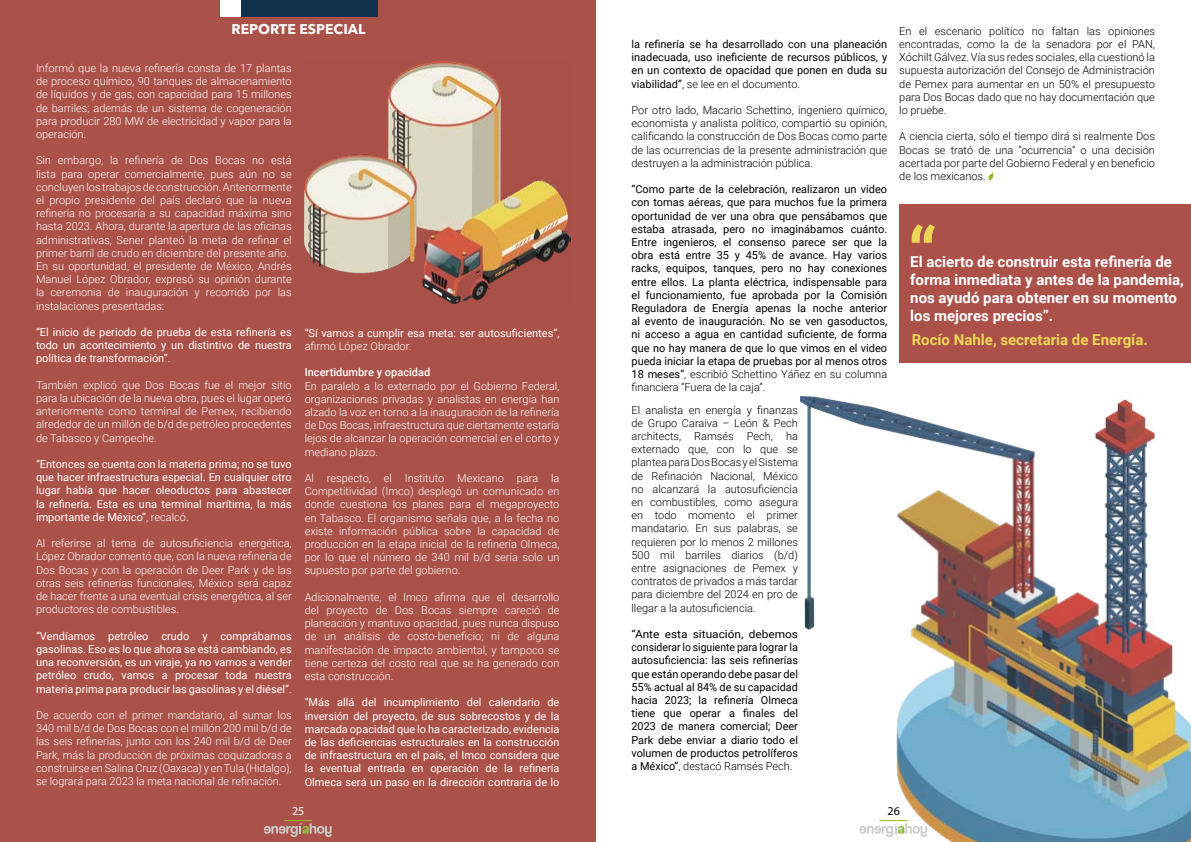
<style>
.page{position:relative;width:1191px;height:842px;background:#fff}
.page>*{position:absolute;margin:0;border:0;box-sizing:border-box;transform-origin:0 0}
.t1{font:700 72px "Roboto";color:#ecd657}
.t2{font:700 15px/18px "Roboto";color:#fff}
.t3{font:700 15px "Roboto";color:#ecd657}
.t4{font:700 14px "Avenir Next LT Pro";color:#fff}
.t5{font:12px "Myriad Pro";color:#fff}
.t6{font:12px "Myriad Pro";color:#000}
.t7{font:300 11px/13.2px "Roboto";color:#fff;text-align:justify}
.t8{font:300 11px/13.2px "Roboto";color:#020203;text-align:justify}
.t9{font:11px/13.2px "Roboto";color:#fff;text-align:justify}
.t10{font:11px/13.2px "Roboto";color:#020203;text-align:justify}
.t11{font:11px/13.2px "Roboto";color:#020203;text-align:justify;scale:1.08 1}
.t12{font:500 11px "Roboto";color:#fff}
.s1{font-weight:300}
</style>
<div class="page">
<div style="left:0;top:0;width:595px;height:842px;background:#aa5149"></div>
<img style="left:801px;top:396px;width:390px;height:446px">
<div style="left:899px;top:204px;width:292px;height:159px;background:#ab514a"></div>
<div style="left:231px;top:0;width:147px;height:17px;background:#10304b"></div>
<div style="left:220px;top:0;width:20px;height:17px;background:#fff"></div>
<img style="left:305px;top:62px;width:266px;height:242px">
<svg style="left:988px;top:172px;width:5px;height:8px"></svg>
<svg style="left:264px;top:820px;width:68px;height:17px"></svg>
<svg style="left:859px;top:820px;width:68px;height:17px"></svg>
<p class="t4" style="left:231px;top:20px;width:135px">REPORTE ESPECIAL</p>
<p class="t7" style="left:36px;top:61px;width:257px">Informó que la nueva refinería consta de 17 plantas de proceso químico, 90 tanques de almacenamiento de líquidos y de gas, con capacidad para 15 millones de barriles; además de un sistema de cogeneración para producir 280 MW de electricidad y vapor para la operación.</p>
<p class="t7" style="left:36px;top:154px;width:257px;text-align:left">Sin embargo, la refinería de Dos Bocas no está lista para operar comercialmente, pues aún no se concluyen los trabajos de construcción. Anteriormente el propio presidente del país declaró que la nueva refinería no procesaría a su capacidad máxima sino hasta 2023. Ahora, durante la apertura de las oficinas administrativas, Sener planteó la meta de refinar el primer barril de crudo en diciembre del presente año.<br>En su oportunidad, el presidente de México, Andrés Manuel López Obrador, expresó su opinión durante la ceremonia de inauguración y recorrido por las instalaciones presentadas:</p>
<p class="t9" style="left:36px;top:325px;width:257px">“El inicio de periodo de prueba de esta refinería es todo un acontecimiento y un distintivo de nuestra política de transformación”<span class="s1">.</span></p>
<p class="t7" style="left:36px;top:378px;width:257px">También explicó que Dos Bocas fue el mejor sitio para la ubicación de la nueva obra, pues el lugar operó anteriormente como terminal de Pemex, recibiendo alrededor de un millón de b/d de petróleo procedentes de Tabasco y Campeche.</p>
<p class="t9" style="left:36px;top:457px;width:257px">“Entonces se cuenta con la materia prima; no se tuvo que hacer infraestructura especial. En cualquier otro lugar había que hacer oleoductos para abastecer la refinería. Esta es una terminal marítima, la más importante de México”<span class="s1">, recalcó.</span></p>
<p class="t7" style="left:36px;top:536px;width:257px">Al referirse al tema de autosuficiencia energética, López Obrador comentó que, con la nueva refinería de Dos Bocas y con la operación de Deer Park y de las otras seis refinerías funcionales, México será capaz de hacer frente a una eventual crisis energética, al ser productores de combustibles.</p>
<p class="t9" style="left:36px;top:629px;width:257px">“Vendíamos petróleo crudo y comprábamos gasolinas. Eso es lo que ahora se está cambiando, es una reconversión, es un viraje, ya no vamos a vender petróleo crudo, vamos a procesar toda nuestra materia prima para producir las gasolinas y el diésel”<span class="s1">.</span></p>
<p class="t7" style="left:36px;top:708px;width:257px">De acuerdo con el primer mandatario, al sumar los 340 mil b/d de Dos Bocas con el millón 200 mil b/d de las seis refinerías, junto con los 240 mil b/d de Deer Park, más la producción de próximas coquizadoras a construirse en Salina Cruz (Oaxaca) y en Tula (Hidalgo), se logrará para 2023 la meta nacional de refinación.</p>
<p class="t9" style="left:305px;top:326px;width:256px">“Sí vamos a cumplir esa meta: ser autosuficientes”,</p>
<p class="t7" style="left:305px;top:339px;width:108px">afirmó López Obrador.</p>
<p class="t12" style="left:305px;top:365px;width:127px">Incertidumbre y opacidad</p>
<p class="t7" style="left:305px;top:379px;width:256px">En paralelo a lo externado por el Gobierno Federal, organizaciones privadas y analistas en energía han alzado la voz en torno a la inauguración de la refinería de Dos Bocas, infraestructura que ciertamente estaría lejos de alcanzar la operación comercial en el corto y mediano plazo.</p>
<p class="t7" style="left:305px;top:471px;width:256px">Al respecto, el Instituto Mexicano para la Competitividad (Imco) desplegó un comunicado en donde cuestiona los planes para el megaproyecto en Tabasco. El organismo señala que, a la fecha no existe información pública sobre la capacidad de producción en la etapa inicial de la refinería Olmeca, por lo que el número de 340 mil b/d sería solo un supuesto por parte del gobierno.</p>
<p class="t7" style="left:305px;top:590px;width:256px">Adicionalmente, el Imco afirma que el desarrollo del proyecto de Dos Bocas siempre careció de planeación y mantuvo opacidad, pues nunca dispuso de un análisis de costo-beneficio; ni de alguna manifestación de impacto ambiental, y tampoco se tiene certeza del costo real que se ha generado con esta construcción.</p>
<p class="t9" style="left:305px;top:695px;width:256px">“Más allá del incumplimiento del calendario de inversión del proyecto, de sus sobrecostos y de la marcada opacidad que lo ha caracterizado, evidencia de las deficiencias estructurales en la construcción de infraestructura en el país, el Imco considera que la eventual entrada en operación de la refinería Olmeca será un paso en la dirección contraria de lo</p>
<p class="t10" style="left:631px;top:37px;width:257px">la refinería se ha desarrollado con una planeación inadecuada, uso ineficiente de recursos públicos, y en un contexto de opacidad que ponen en duda su viabilidad”<span class="s1">, se lee en el documento.</span></p>
<p class="t8" style="left:631px;top:103px;width:257px">Por otro lado, Macario Schettino, ingeniero químico, economista y analista político, compartió su opinión, calificando la construcción de Dos Bocas como parte de las ocurrencias de la presente administración que destruyen a la administración pública.</p>
<p class="t10" style="left:631px;top:182px;width:257px">“Como parte de la celebración, realizaron un video con tomas aéreas, que para muchos fue la primera oportunidad de ver una obra que pensábamos que estaba atrasada, pero no imaginábamos cuánto.<br>Entre ingenieros, el consenso parece ser que la obra está entre 35 y 45% de avance. Hay varios racks, equipos, tanques, pero no hay conexiones entre ellos. La planta eléctrica, indispensable para el funcionamiento, fue aprobada por la Comisión Reguladora de Energía apenas la noche anterior al evento de inauguración. No se ven gasoductos, ni acceso a agua en cantidad suficiente, de forma que no hay manera de que lo que vimos en el video pueda iniciar la etapa de pruebas por al menos otros 18 meses”<span class="s1">, escribió Schettino Yáñez en su columna financiera “Fuera de la caja”.</span></p>
<p class="t8" style="left:631px;top:403px;width:168px">El analista en energía y finanzas de Grupo Caraiva – León &amp; Pech architects, Ramsés Pech, ha externado que, con lo que se plantea para Dos Bocas y el Sistema de Refinación Nacional, México no alcanzará la autosuficiencia en combustibles, como asegura en todo momento el primer mandatario. En sus palabras, se requieren por lo menos 2 millones 500 mil barriles diarios (b/d) entre asignaciones de Pemex y contratos de privados a más tardar para diciembre del 2024 en pro de llegar a la autosuficiencia.</p>
<p class="t11" style="left:631px;top:627px;width:156px">“Ante esta situación, debemos considerar lo siguiente para lograr la autosuficiencia: las seis refinerías que están operando debe pasar del 55% actual al 84% de su capacidad hacia 2023; la refinería Olmeca tiene que operar a finales del 2023 de manera comercial; Deer Park debe enviar a diario todo el volumen de productos petrolíferos a México”<span class="s1">, destacó Ramsés Pech.</span></p>
<p class="t8" style="left:899px;top:24px;width:257px">En el escenario político no faltan las opiniones encontradas, como la de la senadora por el PAN, Xóchilt Gálvez. Vía sus redes sociales, ella cuestionó la supuesta autorización del Consejo de Administración de Pemex para aumentar en un 50% el presupuesto para Dos Bocas dado que no hay documentación que lo pruebe.</p>
<p class="t8" style="left:899px;top:129px;width:257px">A ciencia cierta, sólo el tiempo dirá si realmente Dos Bocas se trató de una “ocurrencia” o una decisión acertada por parte del Gobierno Federal y en beneficio de los mexicanos.</p>
<h1 class="t1" style="left:907px;top:204px;width:31px">“</h1>
<h2 class="t2" style="left:910px;top:252px;width:275px">El acierto de construir esta refinería de forma inmediata y antes de la pandemia, nos ayudó para obtener en su momento los mejores precios”.</h2>
<h2 class="t3" style="left:911px;top:329px;width:238px">Rocío Nahle, secretaria de Energía.</h2>
<p class="t5" style="left:292px;top:803px;width:14px">25</p>
<p class="t6" style="left:887px;top:803px;width:14px">26</p>
</div>
